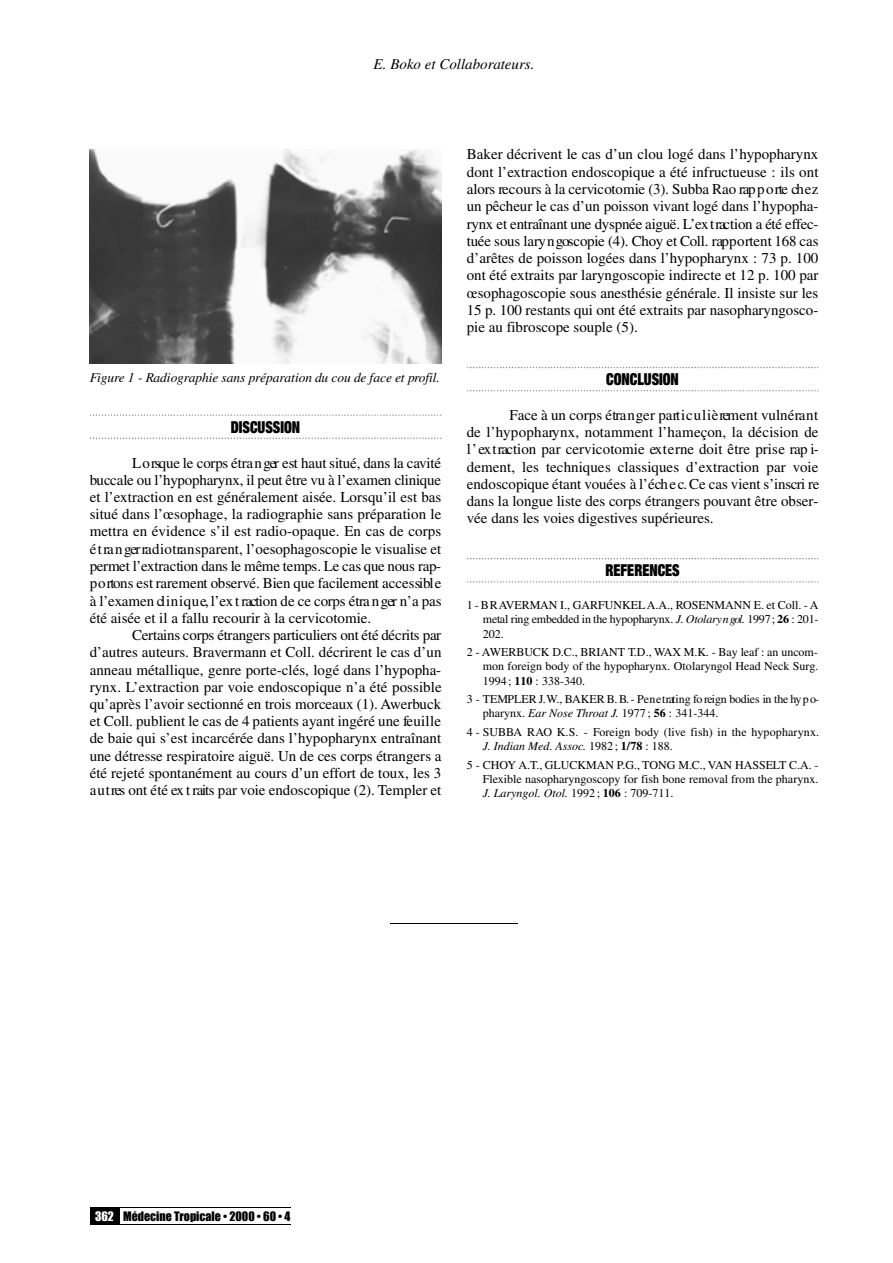
<style>
.page{position:relative;width:893px;height:1263px;background:#fff}
.page>*{position:absolute;margin:0;border:0;box-sizing:border-box;transform-origin:0 0}
.t1{font:900 expanded 16.5px "Helvetica Neue";color:#000;scale:.85 1}
.t2{font:15px/17.2px "Times";color:#000;text-align:justify}
.t3{font:italic 15px "Times";color:#000}
.t4{font:italic 13.5px "Times";letter-spacing:-.005em;color:#000}
.t5{font:12px/14.2px "Times";color:#000;text-align:justify}
.t6{font:12px "Impact";color:#000}
.s1{font-style:italic}
.s2{font-weight:700}
.s3{color:#fff}
</style>
<div class="page">
<hr style="left:90px;top:1207px;width:201px;height:1px;background:#000">
<hr style="left:90px;top:1224px;width:201px;height:1px;background:#000">
<div style="left:90px;top:1208px;width:30px;height:17px;background:#000"></div>
<svg style="left:90px;top:414px;width:351px;height:2px"></svg>
<svg style="left:90px;top:437px;width:351px;height:2px"></svg>
<svg style="left:467px;top:367px;width:351px;height:1px"></svg>
<svg style="left:467px;top:390px;width:351px;height:1px"></svg>
<svg style="left:467px;top:558px;width:351px;height:1px"></svg>
<svg style="left:467px;top:581px;width:351px;height:1px"></svg>
<img style="left:90px;top:149px;width:351px;height:215px">
<hr style="left:390px;top:923px;width:128px;height:1px;background:#000">
<p class="t3" style="left:373px;top:58px;width:162px">E. Boko et Collaborateurs.</p>
<p class="t4" style="left:90px;top:373px;width:351px">Fig u re 1 - Radiographie sans préparation du cou de face et pro fil.</p>
<p class="t1" style="left:231px;top:421px;width:83px">DISCUSSION</p>
<p class="t2" style="left:90px;top:455px;width:353px;text-indent:42px">L o rsque le corps étra n ger est haut situé, dans la cav ité buccale ou l’hy p o p h a ry n x , il peut être vu à l’examen clin iq u e et l’extraction en est généralement aisée. Lorsqu’il est bas situé dans l’œsophage, la radiographie sans préparation le mettra en évidence s’il est radio-opaque. En cas de corps é t ra n ger ra d io tra n s p a re n t, l’o e s o p h agoscopie le visualise et p e rmet l’ex traction dans le même temps. Le cas que nous rap&shy;p o rtons est ra rement observé. Bien que facilement accessibl e à l’examen clin iq u e,l’ex t raction de ce corps étra n ger n’a pas été aisée et il a fallu recourir à la cervicotomie.</p>
<p class="t2" style="left:90px;top:628px;width:353px;text-indent:42px">C e rtains corps étra n ge rs partic u lie rs ont été décrits par d’autres auteurs. Bravermann et Coll. décrirent le cas d’un anneau métallique, genre porte-clés, logé dans l’hypopha&shy;rynx. L’extraction par voie endoscopique n’a été possible qu’après l’avoir sectionné en trois morceaux (1). Awerbuck et Coll. publient le cas de 4 patients ayant ingéré une fe u ille de baie qui s’est incarcérée dans l’hypopharynx entraînant une détresse respiratoire aiguë. Un de ces corps étrangers a été rejeté spontanément au cours d’un effort de toux, les 3 a u t res ont été ex t raits par voie endoscopique (2). Templer et</p>
<p class="t2" style="left:467px;top:147px;width:353px">Baker décrivent le cas d’un clou logé dans l’hypopharynx dont l’extraction endoscopique a été infructueuse : ils ont a lo rs re c o u rs à la cervicotomie (3). Subba Rao rap p o rte ch e z un pêcheur le cas d’un poisson vivant logé dans l’hypopha&shy;rynx et entraînant une dyspnée aiguë. L’ex t raction a été effe c&shy;tuée sous lary n goscopie (4). Choy et Coll. rap p o rtent 168 cas d’arêtes de poisson logées dans l’hypopharynx : 73 p. 100 ont été extraits par laryngoscopie indirecte et 12 p. 100 par œsophagoscopie sous anesthésie générale. Il insiste sur les 15 p. 100 restants qui ont été extraits par nasopharyngosco&shy;pie au fibroscope souple (5).</p>
<p class="t1" style="left:606px;top:373px;width:87px">CONCLUSION</p>
<p class="t2" style="left:467px;top:408px;width:354px;text-indent:42px">Face à un corps étra n ger partic u liè rement vulnéra n t de l’hy p o p h a ry n x , notamment l’hameçon, la décision de l ’ ex t raction par cervicotomie ex te rne doit être prise rap i&shy;d e m e n t, les techniques classiques d’ex traction par vo ie endoscopique étant vouées à l’éch e c. Ce cas vient s’inscri re dans la longue liste des corps étrangers pouvant être obser&shy;vée dans les voies digestives supérieures.</p>
<p class="t1" style="left:605px;top:565px;width:89px">REFERENCES</p>
<p class="t5" style="left:482px;top:599px;width:337px;text-indent:-16px">1 - B R AVERMAN I., GARFUNKEL A .A ., ROSENMANN E. et Coll. - A metal ring embedded in the hy p o p h a rynx. <span class="s1">J. Otolary n gol.</span> 1 9 9 7; <span class="s2">2 6</span> : 2 0 1 - 202.</p>
<p class="t5" style="left:482px;top:646px;width:337px;text-indent:-16px">2 - AWERBUCK D.C., BRIANT T.D., WAX M.K. - Bay leaf : an uncom&shy;mon foreign body of the hypopharynx. Otolaryngol Head Neck Surg.<br>1994 ; <span class="s2">110</span> : 338-340.</p>
<p class="t5" style="left:482px;top:693px;width:338px;text-indent:-16px">3 - TEMPLER J.W., BAKER B. B. - Pe n e trating fo reign bodies in the hy p o&shy;pharynx. <span class="s1">Ear Nose Throat J.</span> 1977 ; <span class="s2">56</span> : 341-344.</p>
<p class="t5" style="left:482px;top:726px;width:338px;text-indent:-16px">4 - SUBBA RAO K.S. - Foreign body (live fish) in the hypopharynx.<br><span class="s1">J. Indian Med. Assoc.</span> 1982 ; <span class="s2">1/78</span> : 188.</p>
<p class="t5" style="left:482px;top:759px;width:337px;text-indent:-16px">5 - CHOY A.T., GLUCKMAN P.G., TONG M.C., VAN HASSELT C.A. - Flexible nasopharyngoscopy for fish bone removal from the pharynx.<br><span class="s1">J. Laryngol. Otol.</span> 1992 ; <span class="s2">106</span> : 709-711.</p>
<p class="t6" style="left:95px;top:1209px;width:197px"><span class="s3">362</span> Médecine Tropicale • 2000 • 60 • 4</p>
</div>
